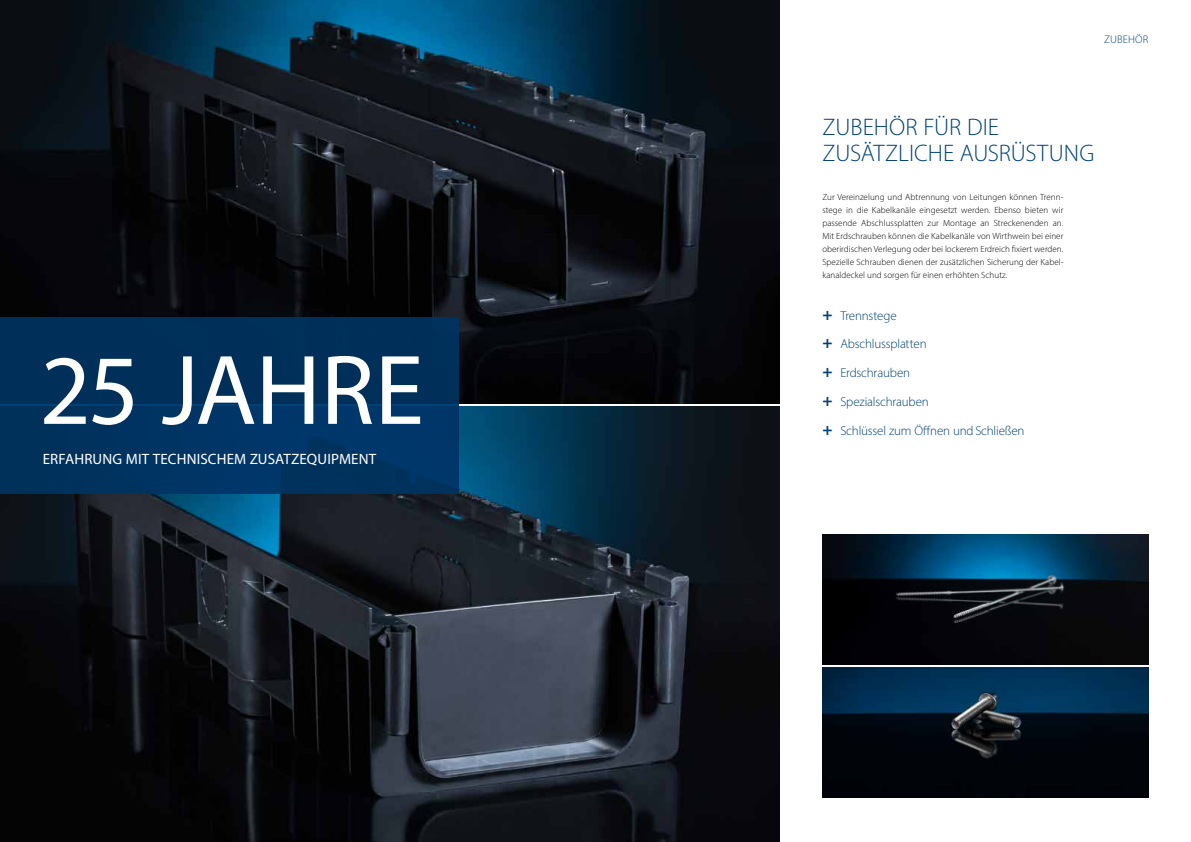
<style>
.page{position:relative;width:1191px;height:842px;background:#fff}
.page>*{position:absolute;margin:0;border:0;box-sizing:border-box;transform-origin:0 0}
.t1{font:100px "Myriad Pro";letter-spacing:-.01em;color:#fff}
.t2{font:300 24px/26px "Myriad Pro";color:#004177}
.t3{font:15px "Myriad Pro";letter-spacing:.01em;color:#fff}
.t4{font:300 13px "Myriad Pro";letter-spacing:-.015em;color:#004177}
.t5{font:300 11px "Myriad Pro";letter-spacing:.01em;color:#004177}
.t6{font:300 9px/13px "Myriad Pro";letter-spacing:.005em;color:#000;text-align:justify}
.s1{font-weight:700;font-size:17px}
</style>
<div class="page">
<img style="left:822px;top:535px;width:326px;height:130px">
<img style="left:822px;top:668px;width:326px;height:130px">
<img style="left:0;top:0;width:780px;height:404px">
<img style="left:0;top:407px;width:780px;height:435px">
<div style="left:0;top:318px;width:459px;height:176px;background:linear-gradient(to right,#00315b,#003462)"></div>
<h1 class="t1" style="left:40px;top:329px;width:385px">25 JAHRE</h1>
<h3 class="t3" style="left:43px;top:449px;width:335px">ERFAHRUNG MIT TECHNISCHEM ZUSATZEQUIPMENT</h3>
<p class="t5" style="left:1104px;top:32px;width:46px">ZUBEHÖR</p>
<h2 class="t2" style="left:822px;top:113px;width:273px">ZUBEHÖR FÜR DIE<br>ZUSÄTZLICHE AUSRÜSTUNG</h2>
<p class="t6" style="left:822px;top:190px;width:242px">Zur Vereinzelung und Abtrennung von Leitungen können Trenn&shy;stege in die Kabelkanäle eingesetzt werden. Ebenso bieten wir passende Abschlussplatten zur Montage an Streckenenden an.<br>Mit Erdschrauben können die Kabelkanäle von Wirthwein bei einer oberirdischen Verlegung oder bei lockerem Erdreich fixiert werden.<br>Spezielle Schrauben dienen der zusätzlichen Sicherung der Kabel&shy;kanaldeckel und sorgen für einen erhöhten Schutz.</p>
<h3 class="t4" style="left:822px;top:308px;width:76px"><span class="s1">+</span> Trennstege</h3>
<h3 class="t4" style="left:822px;top:336px;width:106px"><span class="s1">+</span> Abschlussplatten</h3>
<h3 class="t4" style="left:822px;top:365px;width:89px"><span class="s1">+</span> Erdschrauben</h3>
<h3 class="t4" style="left:822px;top:394px;width:108px"><span class="s1">+</span> Spezialschrauben</h3>
<h3 class="t4" style="left:822px;top:423px;width:204px"><span class="s1">+</span> Schlüssel zum Öffnen undSchließen</h3>
</div>
